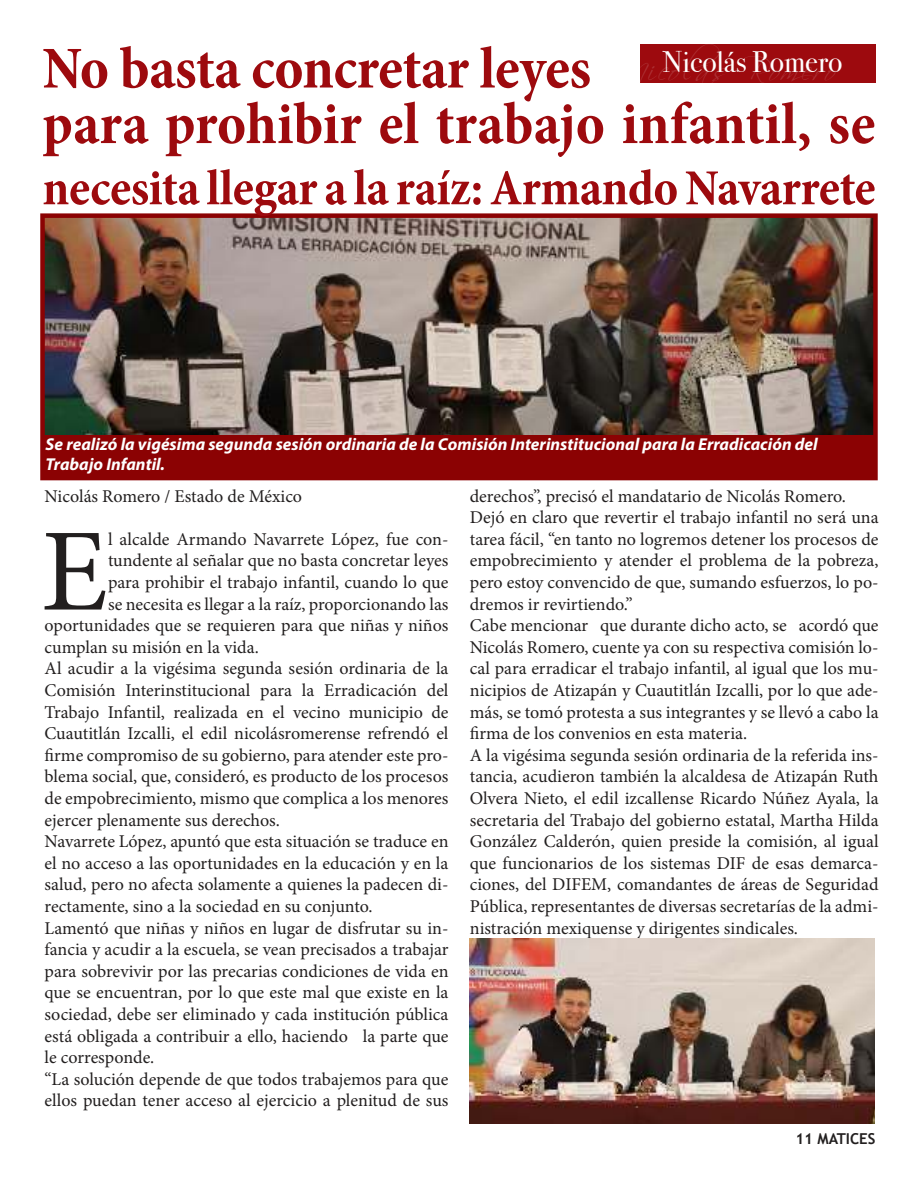
<style>
.page{position:relative;width:918px;height:1188px;background:#fff}
.page>*{position:absolute;margin:0;border:0;box-sizing:border-box;transform-origin:0 0}
.t1{font:117.75px "Minion Pro";color:#221f1f}
.t2{font:700 condensed 60px "Minion Pro";letter-spacing:-.005em;color:#9d0a0e}
.t3{font:700 condensed 51px "Minion Pro";letter-spacing:-.01em;color:#9d0a0e}
.t4{font:30px "Scriptina";letter-spacing:.045em;color:#fff}
.t5{font:30px "Bodoni Svty Two ITCTT";color:#fff}
.t6{font:18px/21.6px "Minion Pro";color:#221f1f}
.t7{font:italic 700 17.25px/20.7px "Myriad Pro";color:#fff}
.t8{font:700 15px "Trebuchet MS";color:#221f1f}
</style>
<div class="page">
<div style="left:640px;top:44px;width:235px;height:38px;background:#9d0a0e"></div>
<img style="left:46px;top:219px;width:826px;height:216px">
<div style="left:40px;top:213px;width:838px;height:267px;border:5px solid #8b0203"></div>
<div style="left:43px;top:435px;width:833px;height:43px;background:#8b0203"></div>
<img style="left:470px;top:938px;width:405px;height:186px">
<h3 class="t4" style="left:619px;top:52px;width:217px">Nicolás Romero</h3>
<h2 class="t2" style="left:43px;top:46px;width:550px">No basta concretar leyes</h2>
<h3 class="t5" style="left:663px;top:50px;width:181px">Nicolás Romero</h3>
<h2 class="t2" style="left:43px;top:101px;width:834px">para prohibir el trabajo infantil, se</h2>
<h3 class="t3" style="left:43px;top:169px;width:834px">necesita llegar a la raíz: Armando Navarrete</h3>
<p class="t7" style="left:46px;top:434px;width:774px">Se realizó la vigésima segunda sesión ordinaria de la Comisión Interinstitucional para la Erradicación del<br>Trabajo Infantil.</p>
<p class="t6" style="left:45px;top:486px;width:259px">Nicolás Romero / Estado de México</p>
<h1 class="t1" style="left:41px;top:514px;width:68px">E</h1>
<p class="t6" style="left:108px;top:529px;width:342px">l alcalde Armando Navarrete López, fue con-</p>
<p class="t6" style="left:108px;top:551px;width:342px">tundente al señalar que no basta concretar leyes</p>
<p class="t6" style="left:108px;top:572px;width:342px">para prohibir el trabajo infantil, cuando lo que</p>
<p class="t6" style="left:108px;top:594px;width:342px">se necesita es llegar a la raíz, proporcionando las</p>
<p class="t6" style="left:45px;top:615px;width:405px">oportunidades que se requieren para que niñas y niños</p>
<p class="t6" style="left:45px;top:637px;width:216px">cumplan su misión en la vida.</p>
<p class="t6" style="left:45px;top:659px;width:405px">Al acudir a la vigésima segunda sesión ordinaria de la</p>
<p class="t6" style="left:45px;top:680px;width:405px">Comisión Interinstitucional para la Erradicación del</p>
<p class="t6" style="left:45px;top:702px;width:405px">Trabajo Infantil, realizada en el vecino municipio de</p>
<p class="t6" style="left:45px;top:723px;width:405px">Cuautitlán Izcalli, el edil nicolásromerense refrendó el</p>
<p class="t6" style="left:45px;top:745px;width:405px">firme compromiso de su gobierno, para atender este pro-</p>
<p class="t6" style="left:45px;top:767px;width:405px">blema social, que, consideró, es producto de los procesos</p>
<p class="t6" style="left:45px;top:788px;width:405px">de empobrecimiento, mismo que complica a los menores</p>
<p class="t6" style="left:45px;top:810px;width:237px">ejercer plenamente sus derechos.</p>
<p class="t6" style="left:45px;top:831px;width:405px">Navarrete López, apuntó que esta situación se traduce en</p>
<p class="t6" style="left:45px;top:853px;width:405px">el no acceso a las oportunidades en la educación y en la</p>
<p class="t6" style="left:45px;top:875px;width:405px">salud, pero no afecta solamente a quienes la padecen di-</p>
<p class="t6" style="left:45px;top:896px;width:330px">rectamente, sino a la sociedad en su conjunto.</p>
<p class="t6" style="left:45px;top:918px;width:405px">Lamentó que niñas y niños en lugar de disfrutar su in-</p>
<p class="t6" style="left:45px;top:939px;width:405px">fancia y acudir a la escuela, se vean precisados a trabajar</p>
<p class="t6" style="left:45px;top:961px;width:405px">para sobrevivir por las precarias condiciones de vida en</p>
<p class="t6" style="left:45px;top:983px;width:405px">que se encuentran, por lo que este mal que existe en la</p>
<p class="t6" style="left:45px;top:1004px;width:405px">sociedad, debe ser eliminado y cada institución pública</p>
<p class="t6" style="left:45px;top:1026px;width:405px">está obligada a contribuir a ello, haciendo la parte que</p>
<p class="t6" style="left:45px;top:1047px;width:111px">le corresponde.</p>
<p class="t6" style="left:45px;top:1069px;width:405px">“La solución depende de que todos trabajemos para que</p>
<p class="t6" style="left:45px;top:1091px;width:405px">ellos puedan tener acceso al ejercicio a plenitud de sus</p>
<p class="t6" style="left:470px;top:486px;width:410px">derechos”, precisó el mandatario de Nicolás Romero.<br>Dejó en claro que revertir el trabajo infantil no será una tarea fácil, “en tanto no logremos detener los procesos de empobrecimiento y atender el problema de la pobreza, pero estoy convencido de que, sumando esfuerzos, lo po&shy;dremos ir revirtiendo.”<br>Cabe mencionar que durante dicho acto, se acordó que Nicolás Romero, cuente ya con su respectiva comisión lo&shy;cal para erradicar el trabajo infantil, al igual que los mu&shy;nicipios de Atizapán y Cuautitlán Izcalli, por lo que ade&shy;más, se tomó protesta a sus integrantes y se llevó a cabo la firma de los convenios en esta materia.<br>A la vigésima segunda sesión ordinaria de la referida ins&shy;tancia, acudieron también la alcaldesa de Atizapán Ruth Olvera Nieto, el edil izcallense Ricardo Núñez Ayala, la secretaria del Trabajo del gobierno estatal, Martha Hilda González Calderón, quien preside la comisión, al igual que funcionarios de los sistemas DIF de esas demarca&shy;ciones, del DIFEM, comandantes de áreas de Seguridad Pública, representantes de diversas secretarías de la admi&shy;nistración mexiquense y dirigentes sindicales.</p>
<p class="t8" style="left:795px;top:1130px;width:82px">11 MATICES</p>
</div>
